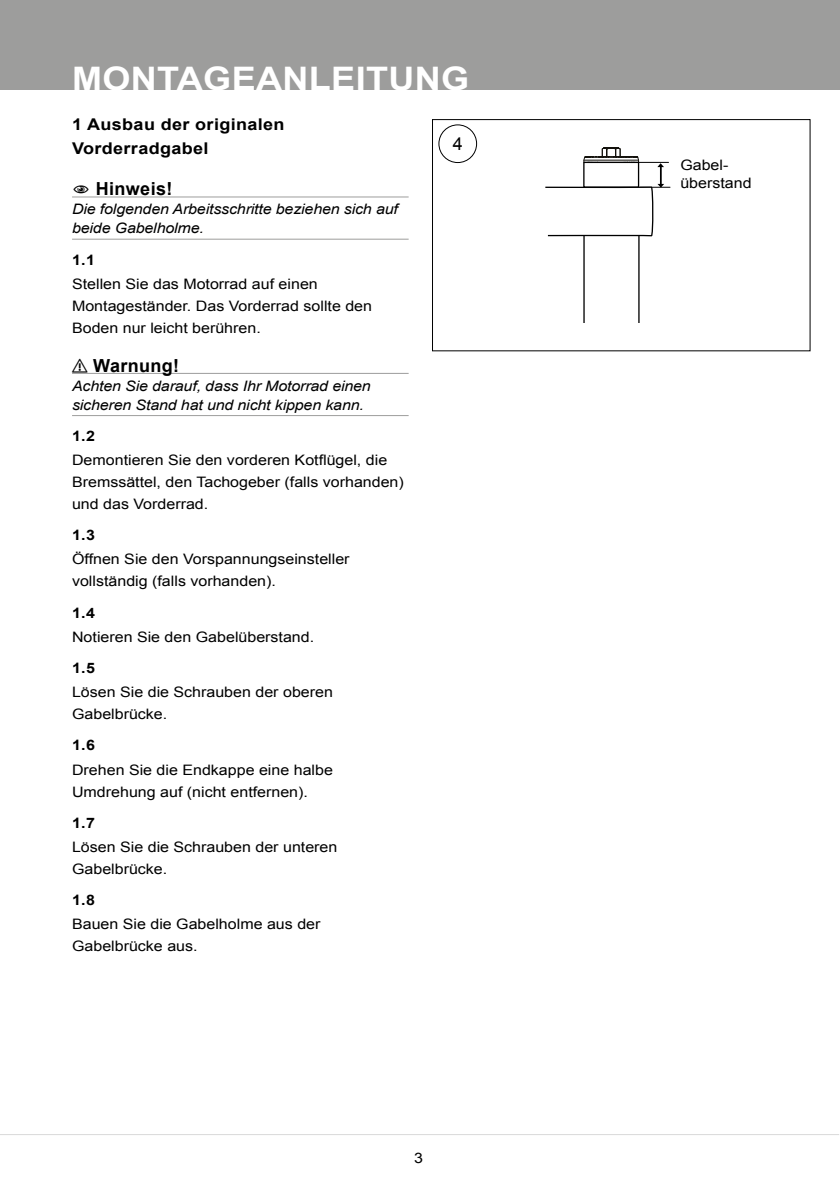
<style>
.page{position:relative;width:840px;height:1191px;background:#fff}
.page>*{position:absolute;margin:0;border:0;box-sizing:border-box;transform-origin:0 0}
.t1{font:700 32.4px "Arial";letter-spacing:.01em;color:#fff;scale:1.11 1}
.t2{font:700 18px "Arial";color:#000}
.t3{font:18px "Arial";color:#000}
.t4{font:700 16.2px/24px "Arial";letter-spacing:.02em;color:#000;scale:1.11 1}
.t5{font:14.4px/22px "Arial";color:#000;scale:1.11 1}
.t6{font:italic 14.4px/19px "Arial";letter-spacing:-.01em;color:#000;scale:1.11 1}
.t7{font:700 14.4px "Arial";color:#000;scale:1.11 1}
</style>
<div class="page">
<div style="left:0;top:0;width:839px;height:90px;background:#9d9d9c"></div>
<hr style="left:0;top:1134px;width:838px;height:1px;background:#dadada">
<div style="left:432px;top:119px;width:378px;height:232px;border:1px solid #000"></div>
<hr style="left:72px;top:197px;width:336px;height:1px;background:#9d9d9c">
<hr style="left:72px;top:239px;width:336px;height:1px;background:#9d9d9c">
<hr style="left:72px;top:373px;width:336px;height:1px;background:#9d9d9c">
<hr style="left:72px;top:415px;width:336px;height:1px;background:#9d9d9c">
<div style="left:438px;top:124px;width:39px;height:39px;border:1px solid #000;border-radius:50%"></div>
<hr style="left:583px;top:235px;width:1px;height:88px;background:#000">
<hr style="left:638px;top:235px;width:1px;height:88px;background:#000">
<svg style="left:545px;top:147px;width:124px;height:90px"></svg>
<h1 class="t1" style="left:72px;top:57px;width:359px">MONTAGEANLEITUNG</h1>
<p class="t4" style="left:72px;top:113px;width:193px">1 Ausbau der originalen<br>Vorderradgabel</p>
<p class="t2" style="left:109px;top:177px;width:65px">Hinwei s!</p>
<p class="t6" style="left:72px;top:200px;width:295px">Die folgenden Arbeitsschritte beziehen sich auf beide Gabelholme.</p>
<p class="t7" style="left:72px;top:250px;width:22px">1.1</p>
<p class="t5" style="left:72px;top:273px;width:272px">Stellen Sie das Motorrad auf einen<br>Montageständer. Das Vorderrad sollte den<br>Boden nur leicht berühren.</p>
<p class="t2" style="left:72px;top:353px;width:48px">⚠ Warnung!</p>
<p class="t6" style="left:72px;top:376px;width:270px">Achten Sie darauf, dass Ihr Motorrad einen sicheren Stand hat und nicht kippen kann.</p>
<p class="t7" style="left:72px;top:426px;width:22px">1.2</p>
<p class="t5" style="left:72px;top:449px;width:300px">Demontieren Sie den vorderen Kotflügel, die<br>Bremssättel, den Tachogeber (falls vorhanden) und das Vorderrad.</p>
<p class="t7" style="left:72px;top:526px;width:22px">1.3</p>
<p class="t5" style="left:72px;top:548px;width:251px">Öffnen Sie den Vorspannungseinsteller vollständig (falls vorhanden).</p>
<p class="t7" style="left:72px;top:603px;width:22px">1.4</p>
<p class="t5" style="left:72px;top:626px;width:219px">Notieren Sie den Gabelüberstand.</p>
<p class="t7" style="left:72px;top:658px;width:22px">1.5</p>
<p class="t5" style="left:72px;top:681px;width:236px">Lösen Sie die Schrauben der oberen<br>Gabelbrücke.</p>
<p class="t7" style="left:72px;top:736px;width:22px">1.6</p>
<p class="t5" style="left:72px;top:758px;width:236px">Drehen Sie die Endkappe eine halbe<br>Umdrehung auf (nicht entfernen).</p>
<p class="t7" style="left:72px;top:813px;width:22px">1.7</p>
<p class="t5" style="left:72px;top:836px;width:240px">Lösen Sie die Schrauben der unteren<br>Gabelbrücke.</p>
<p class="t7" style="left:72px;top:890px;width:22px">1.8</p>
<p class="t5" style="left:72px;top:913px;width:225px">Bauen Sie die Gabelholme aus der<br>Gabelbrücke aus.</p>
<p class="t3" style="left:452px;top:132px;width:12px">4</p>
<p class="t5" style="left:414px;top:1147px;width:10px">3</p>
<p class="t5" style="left:680px;top:156px;width:66px;line-height:18px">Gabel&shy;überstand</p>
</div>
